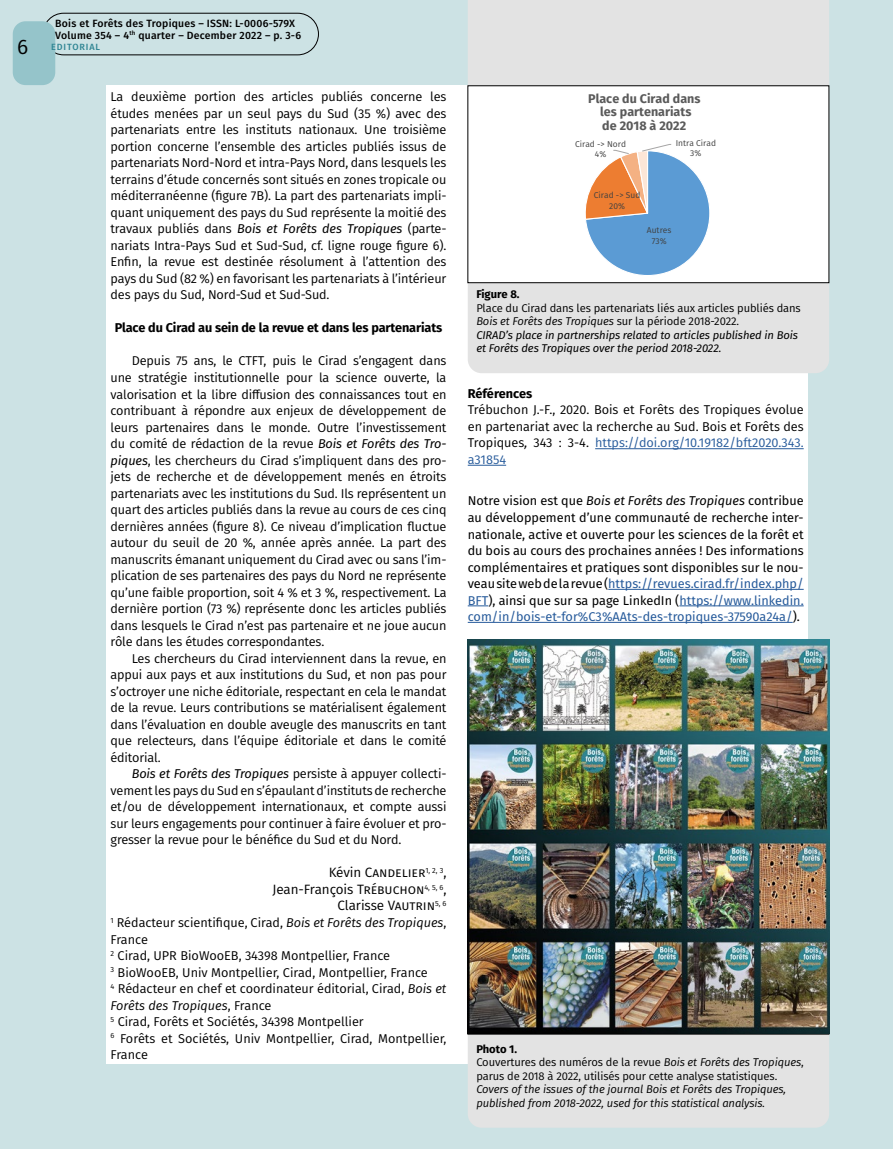
<style>
.page{position:relative;width:893px;height:1149px;background:#fff}
.page>*{position:absolute;margin:0;border:0;box-sizing:border-box;transform-origin:0 0}
.t1{font:21px "Fira Sans";color:#000}
.t2{font:13.5px/16.5px "Fira Sans";letter-spacing:-.005em;color:#000;text-align:right}
.t3{font:12.75px/16.5px "Fira Sans";letter-spacing:-.01em;color:#000;text-align:justify}
.t4{font:12.75px/16.5px "Fira Sans";color:#000;text-align:justify}
.t5{font:700 12.75px "Fira Sans";letter-spacing:-.01em;color:#000}
.t6{font:700 12.6px/13.4px "Fira Sans";color:#5a5a5a;text-align:center}
.t7{font:italic 11.25px/13.5px "Fira Sans";letter-spacing:-.01em;color:#000}
.t8{font:11.25px/13.5px "Fira Sans";letter-spacing:-.01em;color:#000}
.t9{font:italic 11.25px/13.5px "Fira Sans";letter-spacing:-.01em;color:#000}
.t10{font:700 11.25px "Fira Sans";letter-spacing:-.005em;color:#000}
.t11{font:500 10.5px/12px "Fira Sans";letter-spacing:.02em;color:#000}
.t12{font:500 9px "Fira Sans";letter-spacing:.1em;color:#2f8593}
.t13{font:8.55px/10.2px "Fira Sans";color:#404040;text-align:center}
.s1{font-style:italic}
.s2{font-style:normal}
.s3{font-style:inherit}
.s4{color:#275b9b}
.s5{font-weight:700}
</style>
<div class="page">
<div style="left:0;top:0;width:892px;height:1148px;background:#cce2e4"></div>
<div style="left:43px;top:13px;width:276px;height:42px;border:1px solid #000;border-radius:21px"></div>
<div style="left:13px;top:21px;width:42px;height:64px;background:#95c4ca;border-radius:13px"></div>
<div style="left:106px;top:85px;width:702px;height:978px;background:#fff"></div>
<hr style="left:595px;top:448px;width:209px;height:1px;background:#275b9b">
<hr style="left:468px;top:465px;width:38px;height:1px;background:#275b9b">
<hr style="left:608px;top:589px;width:196px;height:1px;background:#275b9b">
<svg style="left:468px;top:605px;width:20px;height:1px"></svg>
<hr style="left:679px;top:605px;width:125px;height:1px;background:#275b9b">
<hr style="left:468px;top:622px;width:325px;height:1px;background:#275b9b">
<div style="left:468px;top:0;width:361px;height:373px;background:#e3e3e3"></div>
<div style="left:468px;top:86px;width:361px;height:196px;background:#fff"></div>
<div style="left:468px;top:86px;width:361px;height:197px;border:1px solid #000"></div>
<svg style="left:585px;top:144px;width:125px;height:131px"></svg>
<div style="left:468px;top:639px;width:361px;height:488px;background:#e3e3e3;border-radius:14px"></div>
<img style="left:468px;top:639px;width:361px;height:394px">
<h1 class="t1" style="left:17px;top:31px;width:13px">6</h1>
<p class="t11" style="left:55px;top:17px;width:247px">Bois et Forêts des Tropiques – ISSN: L-0006-579X<br>Volume 354 – 4<sup>th</sup> quarter – December 2022 – p. 3-6</p>
<p class="t12" style="left:51px;top:39px;width:51px">EDITORIAL</p>
<p class="t3" style="left:111px;top:88px;width:337px">La deuxième portion des articles publiés concerne les études menées par un seul pays du Sud (35 %) avec des partenariats entre les instituts nationaux. Une troisième portion concerne l’ensemble des articles publiés issus de partenariats Nord-Nord et intra-Pays Nord, dans lesquels les terrains d’étude concernés sont situés en zones tropicale ou méditerranéenne (figure 7B). La part des partenariats impli&shy;quant uniquement des pays du Sud représente la moitié des travaux publiés dans <span class="s1">Bois et Forêts des Tropiques</span> (parte&shy;nariats Intra-Pays Sud et Sud-Sud, cf. ligne rouge figure 6).<br>Enfin, la revue est destinée résolument à l’attention des pays du Sud (82 %) en favorisant les partenariats à l’intérieur des pays du Sud, Nord-Sud et Sud-Sud.</p>
<p class="t5" style="left:115px;top:317px;width:329px">Place du Cirad au sein de la revue et dans les partenariats</p>
<p class="t3" style="left:111px;top:352px;width:337px;text-indent:21px">Depuis 75 ans, le CTFT, puis le Cirad s’engagent dans une stratégie institutionnelle pour la science ouverte, la valorisation et la libre diffusion des connaissances tout en contribuant à répondre aux enjeux de développement de leurs partenaires dans le monde. Outre l’investissement du comité de rédaction de la revue <span class="s1">Bois et Forêts des Tro&shy;piques</span>, les chercheurs du Cirad s’impliquent dans des pro&shy;jets de recherche et de développement menés en étroits partenariats avec les institutions du Sud. Ils représentent un quart des articles publiés dans la revue au cours de ces cinq dernières années (figure 8). Ce niveau d’implication fluctue autour du seuil de 20 %, année après année. La part des manuscrits émanant uniquement du Cirad avec ou sans l’im&shy;plication de ses partenaires des pays du Nord ne représente qu’une faible proportion, soit 4 % et 3 %, respectivement. La dernière portion (73 %) représente donc les articles publiés dans lesquels le Cirad n’est pas partenaire et ne joue aucun rôle dans les études correspondantes.</p>
<p class="t3" style="left:111px;top:649px;width:337px;text-indent:21px">Les chercheurs du Cirad interviennent dans la revue, en appui aux pays et aux institutions du Sud, et non pas pour s’octroyer une niche éditoriale, respectant en cela le mandat de la revue. Leurs contributions se matérialisent également dans l’évaluation en double aveugle des manuscrits en tant que relecteurs, dans l’équipe éditoriale et dans le comité éditorial.</p>
<p class="t3" style="left:111px;top:765px;width:337px;text-indent:21px"><span class="s1">Bois et Forêts des Tropiques</span> persiste à appuyer collecti&shy;vement les pays du Sud en s’épaulant d’instituts de recherche et/ou de développement internationaux, et compte aussi sur leurs engagements pour continuer à faire évoluer et pro&shy;gresser la revue pour le bénéfice du Sud et du Nord.</p>
<p class="t2" style="left:272px;top:863px;width:176px">Kévin Candelier<sup>1,</sup> <sup>2,</sup> <sup>3</sup>,<br>Jean-François Trébuchon<sup>4,</sup> <sup>5,</sup> <sup>6</sup>,<br>Clarisse Vautrin<sup>5,</sup> <sup>6</sup></p>
<p class="t3" style="left:111px;top:913px;width:337px;text-align:left"><sup>1</sup> Rédacteur scientifique, Cirad, <span class="s1">Bois et Forêts des Tropiques</span>, France<br><sup>2</sup> Cirad, UPR BioWooEB, 34398 Montpellier, France<br><sup>3</sup> BioWooEB, Univ Montpellier, Cirad, Montpellier, France<br><sup>4</sup> Rédacteur en chef et coordinateur éditorial, Cirad, <span class="s1">Bois et Forêts des Tropiques</span>, France<br><sup>5</sup> Cirad, Forêts et Sociétés, 34398 Montpellier<br><sup>6</sup> Forêts et Sociétés, Univ Montpellier, Cirad, Montpellier, France</p>
<p class="t6" style="left:588px;top:91px;width:114px">Place du Cirad dans les partenariats<br>de 2018 à 2022</p>
<p class="t13" style="left:575px;top:138px;width:52px">Cirad -&gt; Nord<br>4%</p>
<p class="t13" style="left:676px;top:138px;width:42px">Intra Cirad<br>3%</p>
<p class="t13" style="left:594px;top:190px;width:48px">Cirad -&gt; Sud<br>20%</p>
<p class="t13" style="left:647px;top:225px;width:26px">Autres<br>73%</p>
<p class="t10" style="left:476px;top:284px;width:45px">Figure 8.</p>
<p class="t7" style="left:476px;top:300px;width:326px"><span class="s2">Place du Cirad dans les partenariats liés aux articles publiés dans </span><span class="s3">Bois et Forêts des Tropiques</span> <span class="s2">sur la période 2018-2022.<br></span>CIRAD’s place in partnerships related to articles published in Bois et Forêts des Tropiques over the period 2018-2022.</p>
<p class="t5" style="left:468px;top:382px;width:66px">Références</p>
<p class="t3" style="left:468px;top:401px;width:337px">Trébuchon J.-F., 2020. Bois et Forêts des Tropiques évolue en partenariat avec la recherche au Sud. Bois et Forêts des Tropiques<span class="s1">,</span> 343 : 3-4. <span class="s4">https://doi.org/10.19182/bft2020.343. a31854</span></p>
<p class="t4" style="left:468px;top:492px;width:337px">Notre vision est que <span class="s1">Bois et Forêts des Tropiques</span> contribue au développement d’une communauté de recherche inter&shy;nationale, active et ouverte pour les sciences de la forêt et du bois au cours des prochaines années ! Des informations complémentaires et pratiques sont disponibles sur le nou&shy;veau site web de la revue (<span class="s4">https://revues.cirad.fr/index.php/ BFT</span>), ainsi que sur sa page LinkedIn (<span class="s4">https://www.linkedin. com/in/bois-et-for%C3%AAts-des-tropiques-37590a24a/</span>).</p>
<p class="t8" style="left:476px;top:1041px;width:329px"><span class="s5">Photo 1.<br></span>Couvertures des numéros de la revue <span class="s1">Bois et Forêts des Tropiques</span>, parus de 2018 à 2022, utilisés pour cette analyse statistiques.</p>
<p class="t9" style="left:476px;top:1081px;width:311px">Covers of the issues of the journal Bois et Forêts des Tropiques, published from 2018-2022, used for this statistical analysis.</p>
</div>
